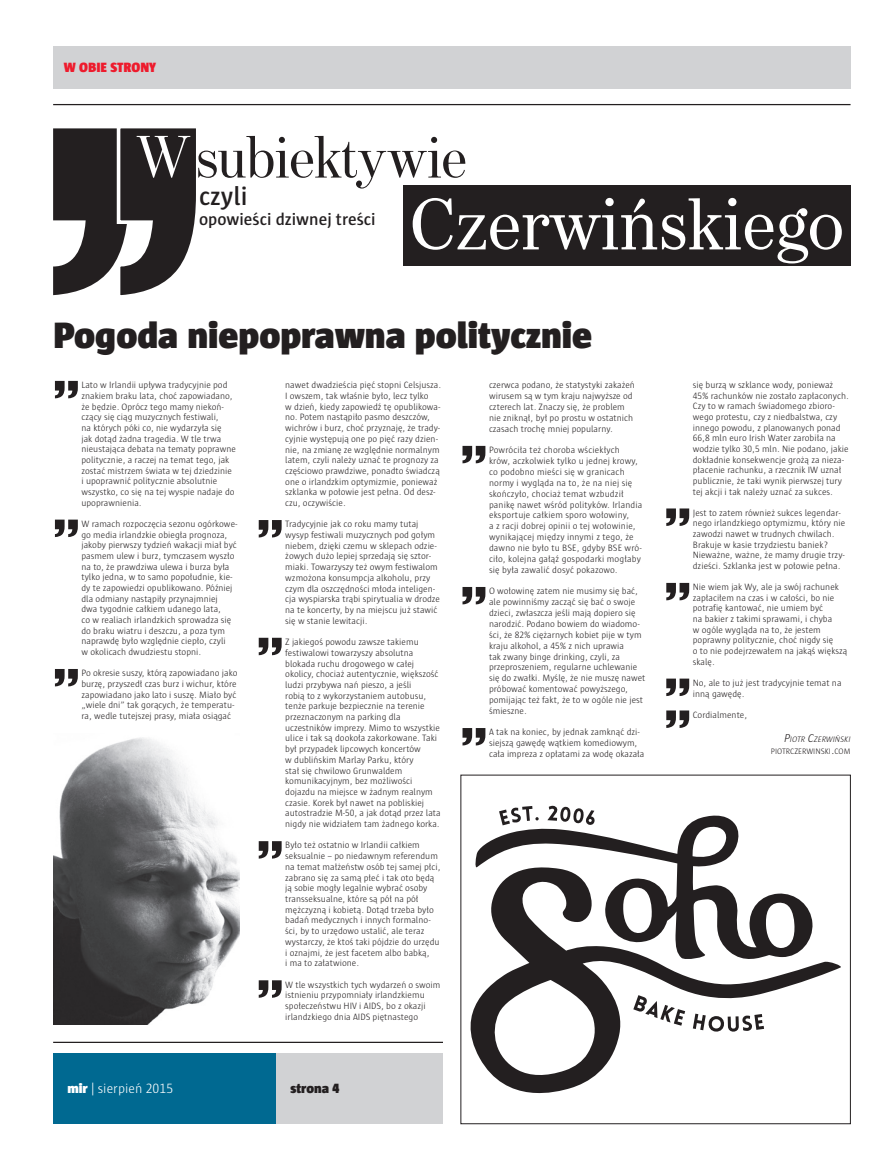
<style>
.page{position:relative;width:886px;height:1170px;background:#fff}
.page>*{position:absolute;margin:0;border:0;box-sizing:border-box;transform-origin:0 0}
.t1{font:72.75px "Tribune Century Deck";color:#fff}
.t2{font:300 59.38px "Tribune Century";color:#231f20}
.t3{font:900 37.5px "Sun";color:#231f20}
.t4{font:600 26.62px "Sun";color:#231f20}
.t5{font:600 17.5px "Sun";color:#231f20}
.t6{font:300 13.75px "Sun";color:#fff}
.t7{font:900 13.75px "Sun";color:#ee1b2d}
.t8{font:900 13.75px "Sun";color:#231f20}
.t9{font:300 9.38px/10.8px "Sun";color:#231f20}
.t10{font:300 8.12px/12px "Sun";color:#231f20;text-align:right}
.s1{color:#fff}
.s2{font-weight:900}
.s3{font-style:italic;font-size:11.62px}
.s4{font-style:italic}
.s5{font-size:11.62px}
</style>
<div class="page">
<hr style="left:53px;top:104px;width:797px;height:1px;background:#231f20">
<hr style="left:53px;top:1041px;width:390px;height:1px;background:#231f20">
<div style="left:53px;top:1052px;width:223px;height:71px;background:#006991"></div>
<div style="left:276px;top:1052px;width:167px;height:71px;background:#d1d2d4"></div>
<div style="left:53px;top:46px;width:797px;height:43px;background:#d1d2d4"></div>
<div style="left:403px;top:185px;width:447px;height:80px;background:#231f20"></div>
<svg style="left:53px;top:128px;width:143px;height:168px"></svg>
<img style="left:53px;top:737px;width:187px;height:287px">
<svg style="left:470px;top:961px;width:371px;height:133px"></svg>
<svg style="left:474px;top:815px;width:339px;height:148px"></svg>
<svg style="left:633px;top:995px;width:52px;height:30px"></svg>
<svg style="left:693px;top:1013px;width:71px;height:20px"></svg>
<svg style="left:499px;top:806px;width:40px;height:19px"></svg>
<svg style="left:547px;top:805px;width:48px;height:20px"></svg>
<h3 class="t7" style="left:64px;top:60px;width:94px">W OBIE STRONY</h3>
<h2 class="t2" style="left:136px;top:123px;width:332px"><span class="s1">W</span> subiektywie</h2>
<h3 class="t4" style="left:199px;top:182px;width:50px">czyli</h3>
<h3 class="t5" style="left:199px;top:210px;width:178px">opowieści dziwnej treści</h3>
<h1 class="t1" style="left:409px;top:182px;width:436px">Czerwińskiego</h1>
<h3 class="t3" style="left:53px;top:313px;width:540px">Pogoda niepoprawna politycznie</h3>
<p class="t9" style="left:81px;top:380px;width:156px">Lato w Irlandii upływa tradycyjnie pod znakiem braku lata, choć zapowiadano, że będzie. Oprócz tego mamy niekoń&shy;czący się ciąg muzycznych festiwali,<br>na których póki co, nie wydarzyła się<br>jak dotąd żadna tragedia. W tle trwa nieustająca debata na tematy poprawne politycznie, a raczej na temat tego, jak zostać mistrzem świata w tej dziedzinie i upoprawnić politycznie absolutnie wszystko, co się na tej wyspie nadaje do upoprawnienia.</p>
<p class="t9" style="left:81px;top:518px;width:157px">W ramach rozpoczęcia sezonu ogórkowe&shy;go media irlandzkie obiegła prognoza, jakoby pierwszy tydzień wakacji miał być pasmem ulew i burz, tymczasem wyszło na to, że prawdziwa ulewa i burza była tylko jedna, w to samo popołudnie, kie&shy;dy te zapowiedzi opublikowano. Później dla odmiany nastąpiły przynajmniej<br>dwa tygodnie całkiem udanego lata,<br>co w realiach irlandzkich sprowadza się do braku wiatru i deszczu, a poza tym naprawdę było względnie ciepło, czyli<br>w okolicach dwudziestu stopni.</p>
<p class="t9" style="left:81px;top:667px;width:158px">Po okresie suszy, którą zapowiadano jako burzę, przyszedł czas burz i wichur, które zapowiadano jako lato i suszę. Miało być „wiele dni” tak gorących, że temperatu&shy;ra, wedle tutejszej prasy, miała osiągać</p>
<p class="t9" style="left:285px;top:380px;width:157px">nawet dwadzieścia pięć stopni Celsjusza.<br>I owszem, tak właśnie było, lecz tylko<br>w dzień, kiedy zapowiedź tę opublikowa&shy;no. Potem nastąpiło pasmo deszczów, wichrów i burz, choć przyznaję, że trady&shy;cyjnie występują one po pięć razy dzien&shy;nie, na zmianę ze względnie normalnym latem, czyli należy uznać te prognozy za częściowo prawdziwe, ponadto świadczą one o irlandzkim optymizmie, ponieważ szklanka w połowie jest pełna. Od desz&shy;czu, oczywiście.</p>
<p class="t9" style="left:285px;top:519px;width:156px">Tradycyjnie jak co roku mamy tutaj wysyp festiwali muzycznych pod gołym niebem, dzięki czemu w sklepach odzie&shy;żowych dużo lepiej sprzedają się sztor&shy;miaki. Towarzyszy też owym festiwalom wzmożona konsumpcja alkoholu, przy czym dla oszczędności młoda inteligen&shy;cja wyspiarska trąbi spirytualia w drodze na te koncerty, by na miejscu już stawić się w stanie lewitacji.</p>
<p class="t9" style="left:285px;top:636px;width:157px">Z jakiegoś powodu zawsze takiemu festiwalowi towarzyszy absolutna blokada ruchu drogowego w całej okolicy, chociaż autentycznie, większość ludzi przybywa nań pieszo, a jeśli<br>robią to z wykorzystaniem autobusu, tenże parkuje bezpiecznie na terenie przeznaczonym na parking dla uczestników imprezy. Mimo to wszystkie ulice i tak są dookoła zakorkowane. Taki był przypadek lipcowych koncertów<br>w dublińskim Marlay Parku, który<br>stał się chwilowo Grunwaldem komunikacyjnym, bez możliwości dojazdu na miejsce w żadnym realnym czasie. Korek był nawet na pobliskiej autostradzie M-50, a jak dotąd przez lata nigdy nie widziałem tam żadnego korka.</p>
<p class="t9" style="left:285px;top:839px;width:157px">Było też ostatnio w Irlandii całkiem seksualnie – po niedawnym referendum na temat małżeństw osób tej samej płci, zabrano się za samą płeć i tak oto będą ją sobie mogły legalnie wybrać osoby transseksualne, które są pół na pół mężczyzną i kobietą. Dotąd trzeba było badań medycznych i innych formalno&shy;ści, by to urzędowo ustalić, ale teraz wystarczy, że ktoś taki pójdzie do urzędu i oznajmi, że jest facetem albo babką,<br>i ma to załatwione.</p>
<p class="t9" style="left:285px;top:979px;width:157px">W tle wszystkich tych wydarzeń o swoim istnieniu przypomniały irlandzkiemu społeczeństwu HIV i AIDS, bo z okazji irlandzkiego dnia AIDS piętnastego</p>
<h3 class="t6" style="left:67px;top:1080px;width:107px"><span class="s2">mir</span> | sierpień 2015</h3>
<h3 class="t8" style="left:291px;top:1080px;width:50px">strona 4</h3>
<p class="t9" style="left:489px;top:379px;width:147px">czerwca podano, że statystyki zakażeń wirusem są w tym kraju najwyższe od czterech lat. Znaczy się, że problem nie zniknął, był po prostu w ostatnich czasach trochę mniej popularny.</p>
<p class="t9" style="left:489px;top:444px;width:155px">Powróciła też choroba wściekłych krów, aczkolwiek tylko u jednej krowy, co podobno mieści się w granicach normy i wygląda na to, że na niej się skończyło, chociaż temat wzbudził panikę nawet wśród polityków. Irlandia eksportuje całkiem sporo wołowiny,<br>a z racji dobrej opinii o tej wołowinie, wynikającej między innymi z tego, że dawno nie było tu BSE, gdyby BSE wró&shy;ciło, kolejna gałąź gospodarki mogłaby się była zawalić dosyć pokazowo.</p>
<p class="t9" style="left:489px;top:585px;width:158px">O wołowinę zatem nie musimy się bać, ale powinniśmy zacząć się bać o swoje dzieci, zwłaszcza jeśli mają dopiero się narodzić. Podano bowiem do wiadomo&shy;ści, że 82% ciężarnych kobiet pije w tym kraju alkohol, a 45% z nich uprawia<br>tak zwany binge drinking, czyli, za przeproszeniem, regularne uchlewanie się do zwałki. Myślę, że nie muszę nawet próbować komentować powyższego, pomijając też fakt, że to w ogóle nie jest śmieszne.</p>
<p class="t9" style="left:489px;top:726px;width:157px">A tak na koniec, by jednak zamknąć dzi&shy;siejszą gawędę wątkiem komediowym, cała impreza z opłatami za wodę okazała</p>
<p class="t9" style="left:693px;top:380px;width:158px">się burzą w szklance wody, ponieważ 45% rachunków nie zostało zapłaconych.<br>Czy to w ramach świadomego zbioro&shy;wego protestu, czy z niedbalstwa, czy innego powodu, z planowanych ponad 66,8 mln euro Irish Water zarobiła na wodzie tylko 30,5 mln. Nie podano, jakie dokładnie konsekwencje grożą za nieza&shy;płacenie rachunku, a rzecznik IW uznał publicznie, że taki wynik pierwszej tury tej akcji i tak należy uznać za sukces.</p>
<p class="t9" style="left:693px;top:507px;width:154px">Jest to zatem również sukces legendar&shy;nego irlandzkiego optymizmu, który nie zawodzi nawet w trudnych chwilach.<br>Brakuje w kasie trzydziestu baniek?<br>Nieważne, ważne, że mamy drugie trzy&shy;dzieści. Szklanka jest w połowie pełna.</p>
<p class="t9" style="left:693px;top:581px;width:156px">Nie wiem jak Wy, ale ja swój rachunek zapłaciłem na czas i w całości, bo nie potrafię kantować, nie umiem być<br>na bakier z takimi sprawami, i chyba<br>w ogóle wygląda na to, że jestem poprawny politycznie, choć nigdy się<br>o to nie podejrzewałem na jakąś większą skalę.</p>
<p class="t9" style="left:693px;top:677px;width:150px">No, ale to już jest tradycyjnie temat na inną gawędę.</p>
<p class="t9" style="left:693px;top:709px;width:56px">Cordialmente,</p>
<p class="t10" style="left:771px;top:733px;width:81px"><span class="s3">P</span><span class="s4">IOTR</span> <span class="s3">C</span><span class="s4">ZERWIŃSKI<br></span>PIOTRCZERWINSKI<span class="s5">.</span>COM</p>
</div>
